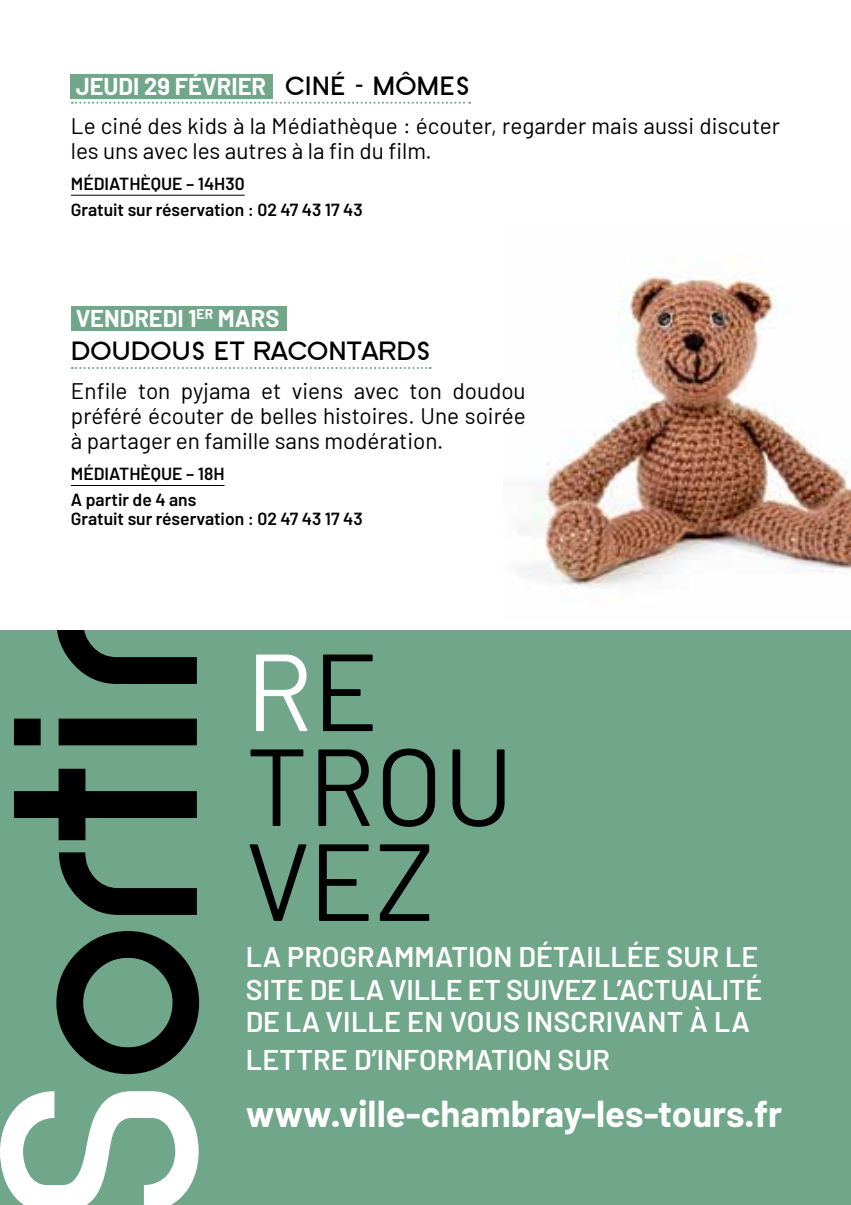
<style>
.page{position:relative;width:851px;height:1205px;background:#fff}
.page>*{position:absolute;margin:0;border:0;box-sizing:border-box;transform-origin:0 0}
.t1{font:109.25px/95px "Barlow";color:#000}
.t2{font:700 36.75px "Barlow";color:#fff}
.t3{font:600 28.5px/32.5px "Barlow";letter-spacing:.005em;color:#fff}
.t4{font:700 27.5px "SF New Republic";color:#000}
.t5{font:700 23.75px "Barlow";color:#fff}
.t6{font:22.5px/25px "Barlow";color:#000}
.t7{font:600 17.5px/26px "Barlow";color:#000}
.s1{font-family:"SF New Republic";font-size:27.5px;color:#000}
.s2{color:#fff}
</style>
<div class="page">
<div style="left:0;top:618px;width:850px;height:587px;background:#70a68a"></div>
<svg style="left:56px;top:931px;width:143px;height:143px"></svg>
<svg style="left:59px;top:852px;width:138px;height:63px"></svg>
<svg style="left:14px;top:769px;width:183px;height:71px"></svg>
<svg style="left:14px;top:718px;width:183px;height:27px;background:#0d1310"></svg>
<svg style="left:56px;top:629px;width:141px;height:55px"></svg>
<svg style="left:0;top:1091px;width:198px;height:114px"></svg>
<div style="left:0;top:0;width:850px;height:629px;background:#fff"></div>
<div style="left:71px;top:74px;width:202px;height:24px;background:#70a68a"></div>
<svg style="left:72px;top:102px;width:398px;height:2px"></svg>
<hr style="left:71px;top:195px;width:173px;height:1px;background:#000">
<img style="left:518px;top:257px;width:332px;height:345px">
<div style="left:71px;top:306px;width:215px;height:24px;background:#70a68a"></div>
<svg style="left:72px;top:367px;width:358px;height:2px"></svg>
<hr style="left:71px;top:485px;width:153px;height:1px;background:#000">
<p class="t5" style="left:76px;top:71px;width:396px">JEUDI 29 FÉVRIER <span class="s1">CINÉ – MÔMES</span></p>
<p class="t6" style="left:71px;top:111px;width:710px">Le ciné des kids à la Médiathèque : écouter, regarder mais aussi discuter les uns avec les autres à la fin du film.</p>
<p class="t7" style="left:71px;top:169px;width:293px">MÉDIATHÈQUE – 14H30<br>Gratuit sur réservation : 02 47 43 17 43</p>
<p class="t5" style="left:76px;top:304px;width:205px">VENDREDI 1<sup>ER</sup> MARS</p>
<p class="t4" style="left:71px;top:336px;width:361px">DOUDOUS ET RACONTARDS</p>
<p class="t6" style="left:71px;top:377px;width:456px;text-align:justify">Enfile ton pyjama et viens avec ton doudou préféré écouter de belles histoires. Une soirée à partager en famille sans modération.</p>
<p class="t7" style="left:71px;top:459px;width:155px">MÉDIATHÈQUE – 18H<br>A partir de 4 ans</p>
<p class="t7" style="left:71px;top:504px;width:293px">Gratuit sur réservation : 02 47 43 17 43</p>
<h1 class="t1" style="left:246px;top:636px;width:269px"><span class="s2">R</span>E<br>TROU<br>VEZ</h1>
<p class="t3" style="left:246px;top:938px;width:518px">LA PROGRAMMATION DÉTAILLÉE SUR LE<br>SITE DE LA VILLE ET SUIVEZ L’ACTUALITÉ<br>DE LA VILLE EN VOUS INSCRIVANT À LA</p>
<p class="t3" style="left:246px;top:1041px;width:365px">LETTRE D’INFORMATION SUR</p>
<h2 class="t2" style="left:246px;top:1090px;width:538px">www.ville-chambray-les-tours.fr</h2>
</div>
